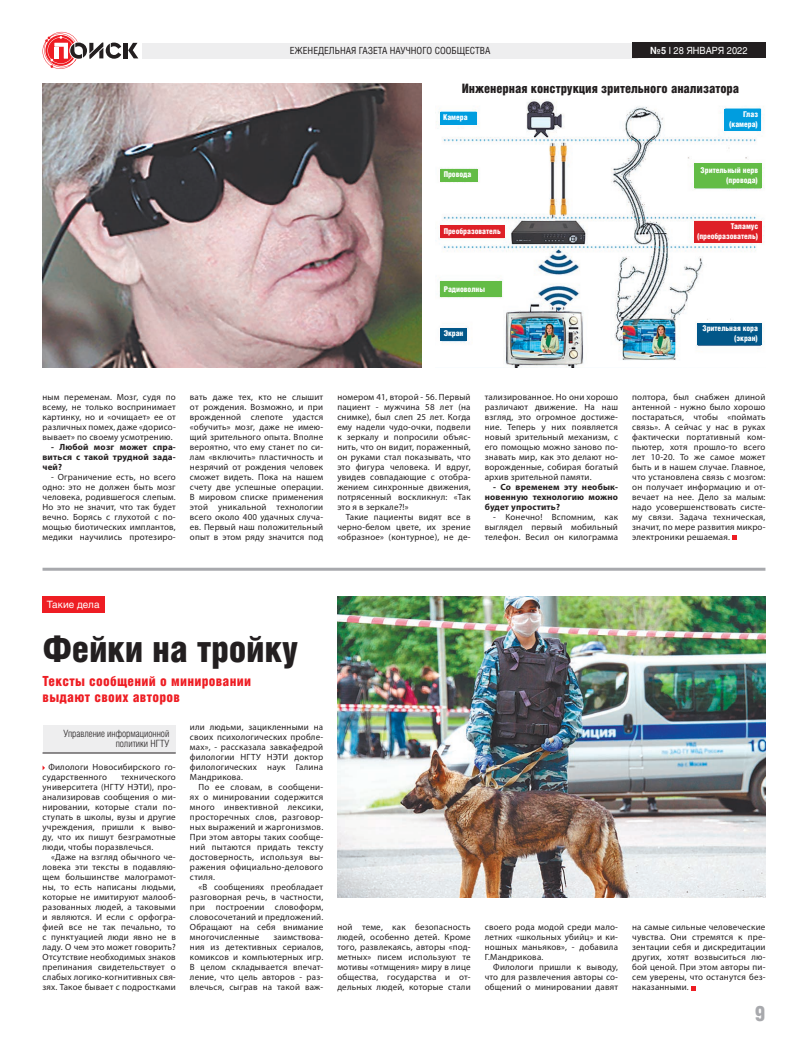
<style>
.page{position:relative;width:808px;height:1049px;background:#fff}
.page>*{position:absolute;margin:0;border:0;box-sizing:border-box;transform-origin:0 0}
.t1{font:37px "Helios Cond Black C";letter-spacing:-.01em;color:#231f20}
.t2{font:21.1px "Helios Cond Black C";color:#a8a9ad}
.t3{font:14px/16px "Helios Cond Black C";letter-spacing:.02em;color:#ee1d23}
.t4{font:13px "Helios Cond Black C";letter-spacing:-.005em;color:#231f20}
.t5{font:10px/10px "Helios Cond Light C";color:#231f20;text-align:right}
.t6{font:10px "Helios C";color:#fff}
.t7{font:9.8px "Helios Cond C";color:#231f20}
.t8{font:9.8px "Helios C";color:#fff;scale:.93 1}
.t9{font:9px/10px "Myriad Pro";letter-spacing:.02em;color:#231f20;text-align:justify}
.t10{font:700 9px/10px "Myriad Pro";letter-spacing:.02em;color:#231f20;text-align:justify}
.t11{font:8px/10px "Helios Cond Black C";letter-spacing:-.005em;color:#fff;text-align:right}
.s1{font-weight:700}
.s2{font-weight:700;color:#f2f3f4}
</style>
<div class="page">
<hr style="left:124px;top:43px;width:4px;height:15px;background:#231f20">
<svg style="left:128px;top:43px;width:10px;height:15px"></svg>
<svg style="left:43px;top:32px;width:78px;height:37px"></svg>
<div style="left:142px;top:43px;width:496px;height:16px;background:#eeeeef"></div>
<div style="left:632px;top:43px;width:133px;height:15px;background:#231f20"></div>
<img style="left:43px;top:84px;width:378px;height:283px">
<svg style="left:732px;top:536px;width:5px;height:4px"></svg>
<hr style="left:43px;top:568px;width:722px;height:3px;background:#a8a9ad">
<div style="left:43px;top:597px;width:62px;height:16px;background:#ee1d23"></div>
<svg style="left:691px;top:986px;width:4px;height:4px"></svg>
<div style="left:43px;top:726px;width:133px;height:27px;background:#eeeeef"></div>
<hr style="left:43px;top:753px;width:133px;height:1px;background:#231f20">
<img style="left:337px;top:597px;width:428px;height:300px">
<img style="left:436px;top:100px;width:329px;height:267px">
<div style="left:440px;top:112px;width:36px;height:12px;background:#009ddf"></div>
<div style="left:724px;top:109px;width:37px;height:22px;background:#009ddf"></div>
<div style="left:441px;top:169px;width:37px;height:12px;background:#63bc46"></div>
<div style="left:694px;top:163px;width:67px;height:25px;background:#63bc46"></div>
<div style="left:441px;top:281px;width:61px;height:15px;background:#63bc46"></div>
<div style="left:441px;top:225px;width:64px;height:13px;background:#de2027"></div>
<div style="left:694px;top:221px;width:67px;height:22px;background:#de2027"></div>
<div style="left:441px;top:328px;width:26px;height:12px;background:#025789"></div>
<div style="left:697px;top:323px;width:64px;height:22px;background:#025789"></div>
<p class="t7" style="left:290px;top:45px;width:202px">ЕЖЕНЕДЕЛЬНАЯ ГАЗЕТА НАУЧНОГО СООБЩЕСТВА</p>
<p class="t8" style="left:650px;top:44px;width:106px"><span class="s1">№</span><span class="s2">5</span> I 28 ЯНВАРЯ 2022</p>
<h3 class="t4" style="left:462px;top:81px;width:279px">Инженерная конструкция зрительного анализатора</h3>
<p class="t11" style="left:443px;top:112px;width:26px">Камера</p>
<p class="t11" style="left:729px;top:109px;width:30px">Глаз (камера)</p>
<p class="t11" style="left:444px;top:169px;width:29px">Провода</p>
<p class="t11" style="left:701px;top:165px;width:59px">Зрительный нерв (провода)</p>
<p class="t11" style="left:444px;top:226px;width:59px">Преобразователь</p>
<p class="t11" style="left:697px;top:221px;width:63px">Таламус (преобразователь)</p>
<p class="t11" style="left:444px;top:283px;width:43px">Радиоволны</p>
<p class="t11" style="left:444px;top:328px;width:21px">Экран</p>
<p class="t11" style="left:702px;top:323px;width:57px">Зрительная кора (экран)</p>
<p class="t9" style="left:43px;top:392px;width:135px">ным переменам. Мозг, судя по всему, не только воспринимает картинку, но и «очищает» ее от различных помех, даже «дорисо&shy;вывает» по своему усмотрению.</p>
<p class="t10" style="left:43px;top:442px;width:135px;text-indent:9px">- Любой мозг может спра&shy;виться с такой трудной зада&shy;чей?</p>
<p class="t9" style="left:43px;top:472px;width:135px;text-indent:9px">- Ограничение есть, но всего одно: это не должен быть мозг человека, родившегося слепым.<br>Но это не значит, что так будет вечно. Борясь с глухотой с по&shy;мощью биотических имплантов, медики научились протезиро-</p>
<p class="t9" style="left:190px;top:392px;width:135px">вать даже тех, кто не слышит от рождения. Возможно, и при врожденной слепоте удастся «обучить» мозг, даже не имею&shy;щий зрительного опыта. Вполне вероятно, что ему станет по си&shy;лам «включить» пластичность и незрячий от рождения человек сможет видеть. Пока на нашем счету две успешные операции.<br>В мировом списке применения этой уникальной технологии всего около 400 удачных случа&shy;ев. Первый наш положительный опыт в этом ряду значится под</p>
<p class="t9" style="left:337px;top:392px;width:135px">номером 41, второй - 56. Первый пациент - мужчина 58 лет (на снимке), был слеп 25 лет. Когда ему надели чудо-очки, подвели к зеркалу и попросили объяс&shy;нить, что он видит, пораженный, он руками стал показывать, что это фигура человека. И вдруг, увидев совпадающие с отобра&shy;жением синхронные движения, потрясенный воскликнул: «Так это я в зеркале?!»</p>
<p class="t9" style="left:337px;top:512px;width:135px;text-indent:9px">Такие пациенты видят все в черно-белом цвете, их зрение «образное» (контурное), не де-</p>
<p class="t9" style="left:485px;top:392px;width:135px">тализированное. Но они хорошо различают движение. На наш взгляд, это огромное достиже&shy;ние. Теперь у них появляется новый зрительный механизм, с его помощью можно заново по&shy;знавать мир, как это делают но&shy;ворожденные, собирая богатый архив зрительной памяти.</p>
<p class="t10" style="left:485px;top:482px;width:135px;text-indent:9px">- Со временем эту необык&shy;новенную технологию можно будет упростить?</p>
<p class="t9" style="left:485px;top:512px;width:135px;text-indent:9px">- Конечно! Вспомним, как выглядел первый мобильный телефон. Весил он килограмма</p>
<p class="t9" style="left:632px;top:392px;width:135px">полтора, был снабжен длиной антенной - нужно было хорошо постараться, чтобы «поймать связь». А сейчас у нас в руках фактически портативный ком&shy;пьютер, хотя прошло-то всего лет 10-20. То же самое может быть и в нашем случае. Главное, что установлена связь с мозгом: он получает информацию и от&shy;вечает на нее. Дело за малым: надо усовершенствовать систе&shy;му связи. Задача техническая, значит, по мере развития микро&shy;электроники решаемая.</p>
<p class="t6" style="left:47px;top:598px;width:54px">Такие дела</p>
<h1 class="t1" style="left:43px;top:627px;width:257px">Фейки на тройку</h1>
<h3 class="t3" style="left:43px;top:673px;width:210px">Тексты сообщений о минировании выдают своих авторов</h3>
<p class="t5" style="left:64px;top:728px;width:107px">Управление информационной политики НГТУ</p>
<p class="t9" style="left:43px;top:762px;width:135px;text-indent:6px">Филологи Новосибирского го&shy;сударственного</p>
<p class="t9" style="left:43px;top:772px;width:135px;text-indent:79px">технического университета (НГТУ НЭТИ), про&shy;анализировав сообщения о ми&shy;нировании, которые стали по&shy;ступать в школы, вузы и другие учреждения, пришли к выво&shy;ду, что их пишут безграмотные люди, чтобы поразвлечься.</p>
<p class="t9" style="left:43px;top:852px;width:135px;text-indent:9px">«Даже на взгляд обычного че&shy;ловека эти тексты в подавляю&shy;щем большинстве малограмот&shy;ны, то есть написаны людьми, которые не имитируют малооб&shy;разованных людей, а таковыми и являются. И если с орфогра&shy;фией все не так печально, то с пунктуацией люди явно не в ладу. О чем это может говорить?<br>Отсутствие необходимых знаков препинания свидетельствует о слабых логико-когнитивных свя&shy;зях. Такое бывает с подростками</p>
<p class="t9" style="left:190px;top:722px;width:135px">или людьми, зацикленными на своих психологических пробле&shy;мах», - рассказала завкафедрой филологии НГТУ НЭТИ доктор филологических наук Галина Мандрикова.</p>
<p class="t9" style="left:190px;top:782px;width:135px;text-indent:9px">По ее словам, в сообщени&shy;ях о минировании содержится много инвективной лексики, просторечных слов, разговор&shy;ных выражений и жаргонизмов.<br>При этом авторы таких сообще&shy;ний пытаются придать тексту достоверность, используя вы&shy;ражения официально-делового стиля.</p>
<p class="t9" style="left:190px;top:882px;width:135px;text-indent:9px">«В сообщениях преобладает разговорная речь, в частности, при построении словоформ, словосочетаний и предложений.<br>Обращают на себя внимание многочисленные</p>
<p class="t9" style="left:190px;top:932px;width:135px;text-indent:84px">заимствова&shy;ния из детективных сериалов, комиксов и компьютерных игр.<br>В целом складывается впечат&shy;ление, что цель авторов - раз&shy;влечься, сыграв на такой важ-</p>
<p class="t9" style="left:337px;top:922px;width:135px">ной теме, как безопасность людей, особенно детей. Кроме того, развлекаясь, авторы «под&shy;метных» писем используют те мотивы «отмщения» миру в лице общества, государства и от&shy;дельных людей, которые стали</p>
<p class="t9" style="left:485px;top:922px;width:135px">своего рода модой среди мало&shy;летних «школьных убийц» и ки&shy;ношных маньяков», - добавила Г.Мандрикова.</p>
<p class="t9" style="left:485px;top:962px;width:135px;text-indent:9px">Филологи пришли к выводу, что для развлечения авторы со&shy;общений о минировании давят</p>
<p class="t9" style="left:632px;top:922px;width:135px">на самые сильные человеческие чувства. Они стремятся к пре&shy;зентации себя и дискредитации других, хотят возвыситься лю&shy;бой ценой. При этом авторы пи&shy;сем уверены, что останутся без&shy;наказанными.</p>
<h2 class="t2" style="left:755px;top:1001px;width:12px">9</h2>
</div>
